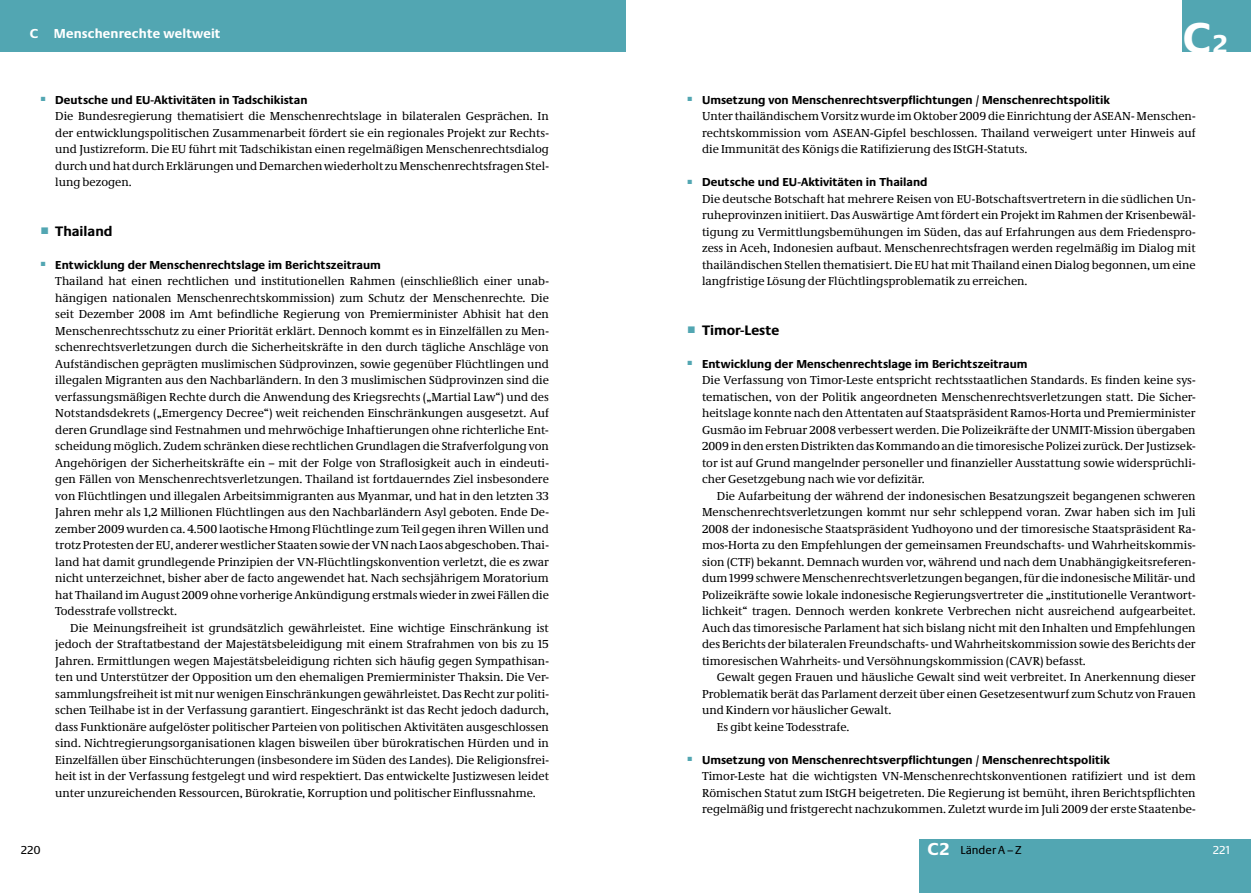
<style>
.page{position:relative;width:1251px;height:893px;background:#fff}
.page>*{position:absolute;margin:0;border:0;box-sizing:border-box;transform-origin:0 0}
.t1{font:700 45px "Neue Praxis";color:#fff}
.t2{font:700 14.25px "Neue Praxis";color:#000}
.t3{font:700 13.5px "Neue Praxis";letter-spacing:.01em;color:#fff}
.t4{font:12px/16.5px "Neue Demos";color:#000;text-align:justify}
.t5{font:700 12px "Neue Praxis";color:#000}
.t6{font:12px "Neue Praxis";color:#000}
.t7{font:12px "Neue Praxis";color:#fff}
.s1{font-family:"Arial";font-weight:400;color:#52a6b2}
.s2{font-size:27px}
.s3{font-weight:700;font-size:18px;color:#fff}
</style>
<div class="page">
<div style="left:0;top:0;width:625px;height:51px;background:#52a6b2"></div>
<div style="left:918px;top:839px;width:332px;height:54px;background:#52a6b2"></div>
<div style="left:1182px;top:0;width:68px;height:51px;background:#52a6b2"></div>
<p class="t3" style="left:30px;top:26px;width:192px">C Menschenrechte weltweit</p>
<p class="t5" style="left:40px;top:92px;width:269px"><sup>■</sup> Deutsche und EU-Aktivitäten in Tadschikistan</p>
<p class="t4" style="left:55px;top:108px;width:495px">Die Bundesregierung thematisiert die Menschenrechtslage in bilateralen Gesprächen. In der entwicklungspolitischen Zusammenarbeit fördert sie ein regionales Projekt zur Rechts&shy;und Justizreform. Die EU führt mit Tadschikistan einen regelmäßigen Menschenrechtsdialog durch und hat durch Erklärungen und Demarchen wiederholt zu Menschenrechtsfragen Stel&shy;lung bezogen.</p>
<p class="t2" style="left:40px;top:222px;width:74px"><span class="s1">■</span> Thailand</p>
<p class="t5" style="left:40px;top:257px;width:342px"><sup>■</sup> Entwicklung der Menschenrechtslage im Berichtszeitraum</p>
<p class="t4" style="left:55px;top:273px;width:495px">Thailand hat einen rechtlichen und institutionellen Rahmen (einschließlich einer unab&shy;hängigen nationalen Menschenrechtskommission) zum Schutz der Menschenrechte. Die seit Dezember 2008 im Amt befindliche Regierung von Premierminister Abhisit hat den Menschenrechtsschutz zu einer Priorität erklärt. Dennoch kommt es in Einzelfällen zu Men&shy;schenrechtsverletzungen durch die Sicherheitskräfte in den durch tägliche Anschläge von Aufständischen geprägten muslimischen Südprovinzen, sowie gegenüber Flüchtlingen und illegalen Migranten aus den Nachbarländern. In den 3 muslimischen Südprovinzen sind die verfassungsmäßigen Rechte durch die Anwendung des Kriegsrechts („Martial Law“) und des Notstandsdekrets („Emergency Decree“) weit reichenden Einschränkungen ausgesetzt. Auf deren Grundlage sind Festnahmen und mehrwöchige Inhaftierungen ohne richterliche Ent&shy;scheidung möglich. Zudem schränken diese rechtlichen Grundlagen die Strafverfolgung von Angehörigen der Sicherheitskräfte ein – mit der Folge von Straflosigkeit auch in eindeuti&shy;gen Fällen von Menschenrechtsverletzungen. Thailand ist fortdauerndes Ziel insbesondere von Flüchtlingen und illegalen Arbeitsimmigranten aus Myanmar, und hat in den letzten 33<br>Jahren mehr als 1,2 Millionen Flüchtlingen aus den Nachbarländern Asyl geboten. Ende De&shy;zember 2009 wurden ca. 4.500 laotische Hmong Flüchtlinge zum Teil gegen ihren Willen und trotz Protesten der EU, anderer westlicher Staaten sowie der VN nach Laos abgeschoben. Thai&shy;land hat damit grundlegende Prinzipien der VN-Flüchtlingskonvention verletzt, die es zwar nicht unterzeichnet, bisher aber de facto angewendet hat. Nach sechsjährigem Moratorium hat Thailand im August 2009 ohne vorherige Ankündigung erstmals wieder in zwei Fällen die Todesstrafe vollstreckt.</p>
<p class="t4" style="left:55px;top:619px;width:495px;text-indent:15px">Die Meinungsfreiheit ist grundsätzlich gewährleistet. Eine wichtige Einschränkung ist jedoch der Straftatbestand der Majestätsbeleidigung mit einem Strafrahmen von bis zu 15<br>Jahren. Ermittlungen wegen Majestätsbeleidigung richten sich häufig gegen Sympathisan&shy;ten und Unterstützer der Opposition um den ehemaligen Premierminister Thaksin. Die Ver&shy;sammlungsfreiheit ist mit nur wenigen Einschränkungen gewährleistet. Das Recht zur politi&shy;schen Teilhabe ist in der Verfassung garantiert. Eingeschränkt ist das Recht jedoch dadurch, dass Funktionäre aufgelöster politischer Parteien von politischen Aktivitäten ausgeschlossen sind. Nichtregierungsorganisationen klagen bisweilen über bürokratischen Hürden und in Einzelfällen über Einschüchterungen (insbesondere im Süden des Landes). Die Religionsfrei&shy;heit ist in der Verfassung festgelegt und wird respektiert. Das entwickelte Justizwesen leidet unter unzureichenden Ressourcen, Bürokratie, Korruption und politischer Einflussnahme.</p>
<h1 class="t1" style="left:1182px;top:10px;width:46px">C<span class="s2">2</span></h1>
<p class="t5" style="left:687px;top:92px;width:424px"><sup>■</sup> Umsetzung von Menschenrechtsverpflichtungen / Menschenrechtspolitik</p>
<p class="t4" style="left:702px;top:108px;width:495px">Unter thailändischem Vorsitz wurde im Oktober 2009 die Einrichtung der ASEAN- Menschen&shy;rechtskommission vom ASEAN-Gipfel beschlossen. Thailand verweigert unter Hinweis auf die Immunität des Königs die Ratifizierung des IStGH-Statuts.</p>
<p class="t5" style="left:687px;top:175px;width:242px"><sup>■</sup> Deutsche und EU-Aktivitäten in Thailand</p>
<p class="t4" style="left:702px;top:190px;width:495px">Die deutsche Botschaft hat mehrere Reisen von EU-Botschaftsvertretern in die südlichen Un&shy;ruheprovinzen initiiert. Das Auswärtige Amt fördert ein Projekt im Rahmen der Krisenbewäl&shy;tigung zu Vermittlungsbemühungen im Süden, das auf Erfahrungen aus dem Friedenspro&shy;zess in Aceh, Indonesien aufbaut. Menschenrechtsfragen werden regelmäßig im Dialog mit thailändischen Stellen thematisiert. Die EU hat mit Thailand einen Dialog begonnen, um eine langfristige Lösung der Flüchtlingsproblematik zu erreichen.</p>
<p class="t2" style="left:687px;top:321px;width:94px"><span class="s1">■</span> Timor-Leste</p>
<p class="t5" style="left:687px;top:356px;width:342px"><sup>■</sup> Entwicklung der Menschenrechtslage im Berichtszeitraum</p>
<p class="t4" style="left:702px;top:372px;width:495px">Die Verfassung von Timor-Leste entspricht rechtsstaatlichen Standards. Es finden keine sys&shy;tematischen, von der Politik angeordneten Menschenrechtsverletzungen statt. Die Sicher&shy;heitslage konnte nach den Attentaten auf Staatspräsident Ramos-Horta und Premierminister Gusmão im Februar 2008 verbessert werden. Die Polizeikräfte der UNMIT-Mission übergaben 2009 in den ersten Distrikten das Kommando an die timoresische Polizei zurück. Der Justizsek&shy;tor ist auf Grund mangelnder personeller und finanzieller Ausstattung sowie widersprüchli&shy;cher Gesetzgebung nach wie vor defizitär.</p>
<p class="t4" style="left:702px;top:487px;width:495px;text-indent:15px">Die Aufarbeitung der während der indonesischen Besatzungszeit begangenen schweren Menschenrechtsverletzungen kommt nur sehr schleppend voran. Zwar haben sich im Juli 2008 der indonesische Staatspräsident Yudhoyono und der timoresische Staatspräsident Ra&shy;mos-Horta zu den Empfehlungen der gemeinsamen Freundschafts- und Wahrheitskommis&shy;sion (CTF) bekannt. Demnach wurden vor, während und nach dem Unabhängigkeitsreferen&shy;dum 1999 schwere Menschenrechtsverletzungen begangen, für die indonesische Militär- und Polizeikräfte sowie lokale indonesische Regierungsvertreter die „institutionelle Verantwort&shy;lichkeit“ tragen. Dennoch werden konkrete Verbrechen nicht ausreichend aufgearbeitet.<br>Auch das timoresische Parlament hat sich bislang nicht mit den Inhalten und Empfehlungen des Berichts der bilateralen Freundschafts- und Wahrheitskommission sowie des Berichts der timoresischen Wahrheits- und Versöhnungskommission (CAVR) befasst.</p>
<p class="t4" style="left:716px;top:669px;width:480px">Gewalt gegen Frauen und häusliche Gewalt sind weit verbreitet. In Anerkennung dieser</p>
<p class="t4" style="left:702px;top:685px;width:495px">Problematik berät das Parlament derzeit über einen Gesetzesentwurf zum Schutz von Frauen</p>
<p class="t4" style="left:702px;top:702px;width:191px">und Kindern vor häuslicher Gewalt.</p>
<p class="t4" style="left:716px;top:718px;width:134px">Es gibt keine Todesstrafe.</p>
<p class="t5" style="left:687px;top:752px;width:424px"><sup>■</sup> Umsetzung von Menschenrechtsverpflichtungen / Menschenrechtspolitik</p>
<p class="t4" style="left:702px;top:768px;width:495px">Timor-Leste hat die wichtigsten VN-Menschenrechtskonventionen ratifiziert und ist dem Römischen Statut zum IStGH beigetreten. Die Regierung ist bemüht, ihren Berichtspflichten regelmäßig und fristgerecht nachzukommen. Zuletzt wurde im Juli 2009 der erste Staatenbe-</p>
<p class="t6" style="left:927px;top:843px;width:96px"><span class="s3">C2</span> Länder A – Z</p>
<p class="t6" style="left:21px;top:842px;width:21px">220</p>
<p class="t7" style="left:1212px;top:842px;width:18px">221</p>
</div>
